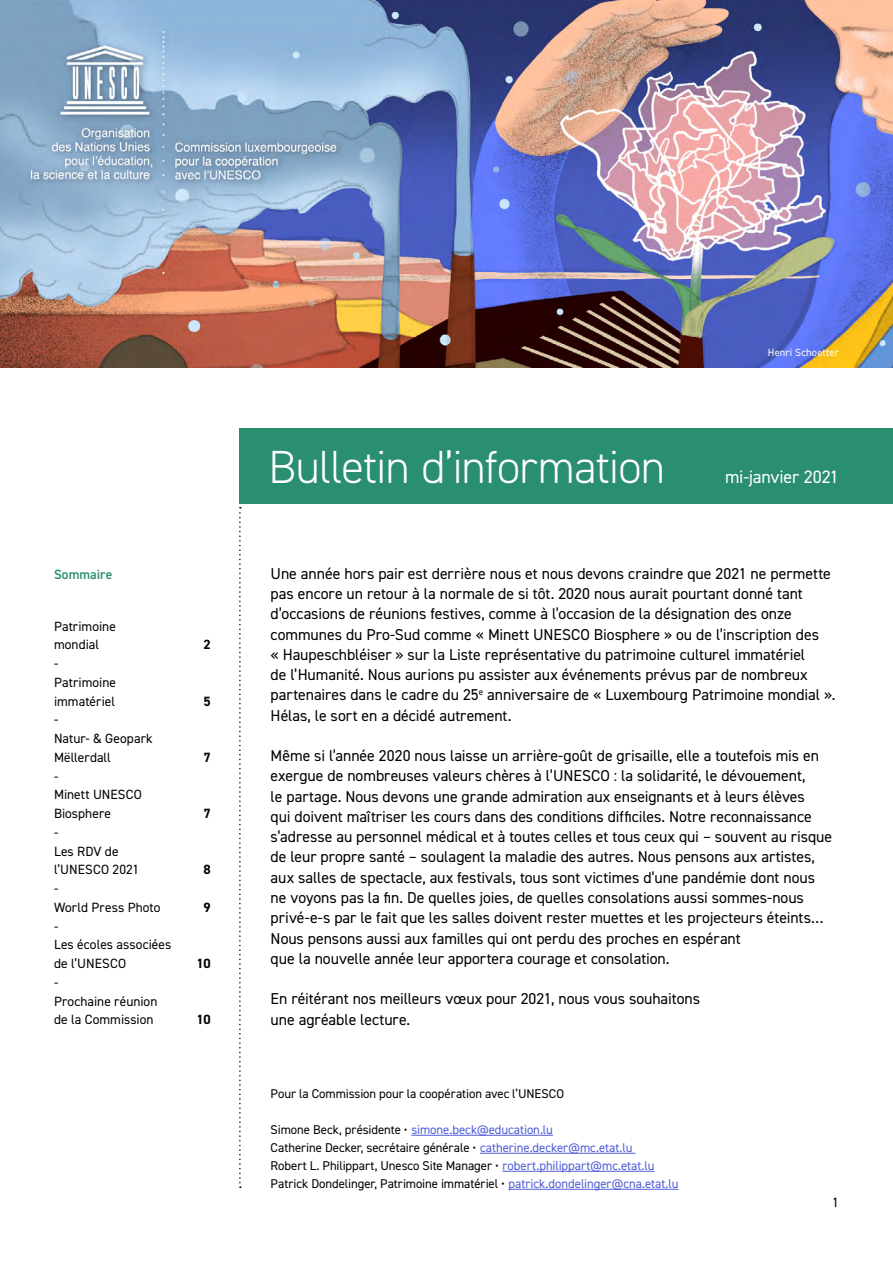
<style>
.page{position:relative;width:893px;height:1263px;background:#fff}
.page>*{position:absolute;margin:0;border:0;box-sizing:border-box;transform-origin:0 0}
.t1{font:300 46.5px "DIN2014";letter-spacing:-.02em;color:#fff}
.t2{font:18px "DIN2014";letter-spacing:-.015em;color:#fff}
.t3{font:15.75px/20.2px "DIN2014";letter-spacing:-.005em;color:#000}
.t4{font:13.5px "DIN2014";color:#000}
.t5{font:13.35px/18.8px "DIN2014";letter-spacing:.005em;color:#000}
.t6{font:700 13.35px "DIN2014";color:#000}
.t7{font:600 13.35px "DIN2014";letter-spacing:.005em;color:#2a8e70}
.t8{font:12.75px/18px "DIN2014";letter-spacing:-.005em;color:#000}
.t9{font:10.5px "DIN2014";letter-spacing:.015em;color:#fff}
.s1{color:#4f5cd6}
</style>
<div class="page">
<img style="left:0;top:0;width:893px;height:368px">
<div style="left:239px;top:428px;width:654px;height:75px;background:#2a8e70"></div>
<svg style="left:239px;top:507px;width:2px;height:681px"></svg>
<hr style="left:411px;top:1135px;width:142px;height:1px;background:#4f5cd6">
<hr style="left:480px;top:1153px;width:155px;height:1px;background:#4f5cd6">
<hr style="left:502px;top:1171px;width:152px;height:1px;background:#4f5cd6">
<hr style="left:509px;top:1189px;width:169px;height:1px;background:#4f5cd6">
<p class="t7" style="left:54px;top:565px;width:60px">Sommaire</p>
<p class="t5" style="left:54px;top:616px;width:64px">Patrimoine mondial</p>
<p class="t5" style="left:54px;top:654px;width:64px">-<br>Patrimoine immatériel</p>
<p class="t5" style="left:54px;top:710px;width:100px">-<br>Natur- &amp; Geopark<br>Mëllerdall</p>
<p class="t5" style="left:54px;top:766px;width:89px">-<br>Minett UNESCO<br>Biosphere</p>
<p class="t5" style="left:54px;top:823px;width:87px">-<br>Les RDV de l’UNESCO 2021</p>
<p class="t5" style="left:54px;top:879px;width:108px">-<br>World Press Photo</p>
<p class="t5" style="left:54px;top:916px;width:119px">-<br>Les écoles associées de l’UNESCO</p>
<p class="t5" style="left:54px;top:973px;width:105px">-<br>Prochaine réunion de la Commission</p>
<p class="t6" style="left:203px;top:636px;width:9px">2</p>
<p class="t6" style="left:203px;top:692px;width:9px">5</p>
<p class="t6" style="left:203px;top:748px;width:9px">7</p>
<p class="t6" style="left:203px;top:805px;width:9px">7</p>
<p class="t6" style="left:203px;top:861px;width:9px">8</p>
<p class="t6" style="left:203px;top:898px;width:9px">9</p>
<p class="t6" style="left:196px;top:955px;width:16px">10</p>
<p class="t6" style="left:196px;top:1011px;width:16px">10</p>
<h1 class="t1" style="left:269px;top:438px;width:398px">Bulletin d’information</h1>
<p class="t9" style="left:768px;top:346px;width:73px">Henri Schoetter</p>
<p class="t2" style="left:725px;top:465px;width:115px">mi-janvier 2021</p>
<p class="t3" style="left:271px;top:563px;width:566px">Une année hors pair est derrière nous et nous devons craindre que 2021 ne permette pas encore un retour à la normale de si tôt. 2020 nous aurait pourtant donné tant d’occasions de réunions festives, comme à l’occasion de la désignation des onze communes du Pro-Sud comme « Minett UNESCO Biosphere » ou de l’inscription des<br>« Haupeschbléiser » sur la Liste représentative du patrimoine culturel immatériel<br>de l’Humanité. Nous aurions pu assister aux événements prévus par de nombreux partenaires dans le cadre du 25<sup>e</sup> anniversaire de « Luxembourg Patrimoine mondial ».<br>Hélas, le sort en a décidé autrement.</p>
<p class="t3" style="left:271px;top:745px;width:563px">Même si l’année 2020 nous laisse un arrière-goût de grisaille, elle a toutefois mis en exergue de nombreuses valeurs chères à l’UNESCO : la solidarité, le dévouement,<br>le partage. Nous devons une grande admiration aux enseignants et à leurs élèves<br>qui doivent maîtriser les cours dans des conditions difficiles. Notre reconnaissance s’adresse au personnel médical et à toutes celles et tous ceux qui – souvent au risque de leur propre santé – soulagent la maladie des autres. Nous pensons aux artistes, aux salles de spectacle, aux festivals, tous sont victimes d’une pandémie dont nous ne voyons pas la fin. De quelles joies, de quelles consolations aussi sommes-nous privé-e-s par le fait que les salles doivent rester muettes et les projecteurs éteints… Nous pensons aussi aux familles qui ont perdu des proches en espérant<br>que la nouvelle année leur apportera courage et consolation.</p>
<p class="t3" style="left:271px;top:988px;width:431px">En réitérant nos meilleurs vœux pour 2021, nous vous souhaitons une agréable lecture.</p>
<p class="t8" style="left:271px;top:1084px;width:295px">Pour la Commission pour la coopération avec l’UNESCO</p>
<p class="t8" style="left:271px;top:1120px;width:409px">Simone Beck, présidente • <span class="s1">simone.beck@education.lu<br></span>Catherine Decker, secrétaire générale • <span class="s1">catherine.decker@mc.etat.lu<br></span>Robert L. Philippart, Unesco Site Manager • <span class="s1">robert.philippart@mc.etat.lu </span>Patrick Dondelinger, Patrimoine immatériel • <span class="s1">patrick.dondelinger@cna.etat.lu</span></p>
<p class="t4" style="left:832px;top:1194px;width:8px">1</p>
</div>
